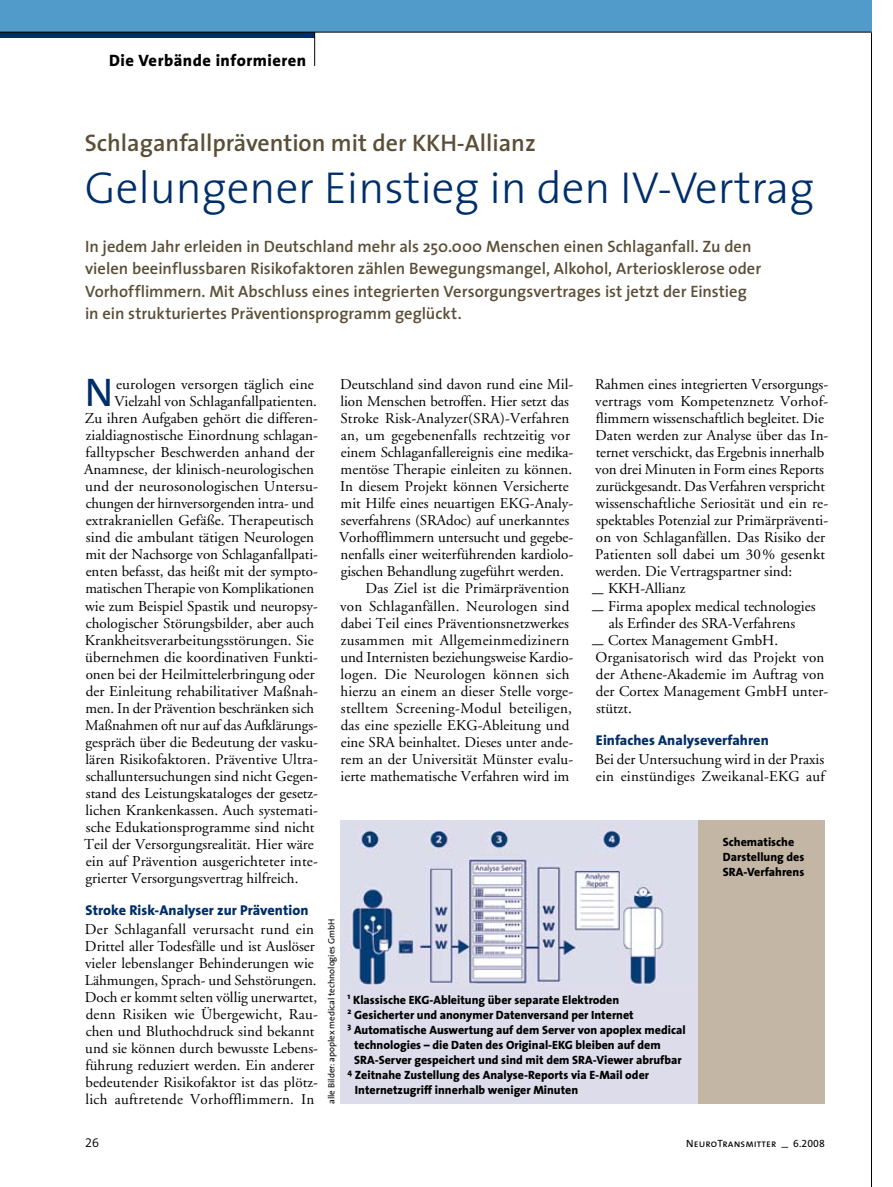
<style>
.page{position:relative;width:893px;height:1187px;background:#fff}
.page>*{position:absolute;margin:0;border:0;box-sizing:border-box;transform-origin:0 0}
.t1{font:300 45px "The Sans";color:#002e6a}
.t2{font:40.2px "The Sans";color:#002e6a}
.t3{font:600 24px "The Sans";color:#5a4e36}
.t4{font:600 16.5px/22.5px "The Sans";color:#5a4e36}
.t5{font:800 16.5px "The Sans";letter-spacing:.03em;color:#000}
.t6{font:15px/17px "Adobe Garamond";color:#000}
.t7{font:15px "Adobe Garamond";letter-spacing:.02em;color:#000}
.t8{font:800 14.25px "The Sans";letter-spacing:.005em;color:#002e6a}
.t9{font:12.75px "The Sans Semi Light Expert";color:#000}
.t10{font:800 12px/15px "The Sans";color:#000}
.t11{font:10.5px "The Sans Caps";letter-spacing:.01em;color:#000}
.t12{font:9px "The Sans";color:#000}
.s1{font-family:"The Sans"}
.s2{font-family:"The Sans Expert"}
</style>
<div class="page">
<div style="left:0;top:32px;width:315px;height:5px;background:#002e6a"></div>
<hr style="left:314px;top:32px;width:1px;height:34px;background:#000">
<div style="left:340px;top:820px;width:485px;height:283px;background:#c4b6a5"></div>
<div style="left:340px;top:820px;width:357px;height:283px;background:#dddceb"></div>
<img style="left:348px;top:820px;width:319px;height:165px">
<hr style="left:871px;top:32px;width:1px;height:1154px;background:#000">
<div style="left:0;top:0;width:872px;height:32px;background:#509bc9"></div>
<hr style="left:0;top:32px;width:871px;height:1px;background:#000">
<p class="t5" style="left:109px;top:50px;width:198px">Die Verbände informieren</p>
<h3 class="t3" style="left:85px;top:127px;width:453px">Schlaganfallprävention mit der KKH-Allianz</h3>
<h1 class="t1" style="left:85px;top:159px;width:731px">Gelungener Einstieg in den IV-Vertrag</h1>
<p class="t4" style="left:85px;top:235px;width:678px">In jedem Jahr erleiden in Deutschland mehr als 250.000 Menschen einen Schlaganfall. Zu den vielen beeinflussbaren Risikofaktoren zählen Bewegungsmangel, Alkohol, Arteriosklerose oder Vorhof-flimmern. Mit Abschluss eines integrierten Versorgungsvertrages ist jetzt der Einstieg in ein strukturiertes Präventionsprogramm geglückt.</p>
<h2 class="t2" style="left:85px;top:367px;width:30px">N</h2>
<p class="t6" style="left:116px;top:376px;width:199px">eurologen versorgen täglich eine</p>
<p class="t6" style="left:114px;top:393px;width:204px">Vielzahl von Schlaganfallpatienten.</p>
<p class="t6" style="left:85px;top:410px;width:235px">Zu ihren Aufgaben gehört die differen-</p>
<p class="t6" style="left:86px;top:427px;width:234px">zialdiagnostische Einordnung schlagan-</p>
<p class="t6" style="left:85px;top:444px;width:231px">falltypscher Beschwerden anhand der</p>
<p class="t6" style="left:84px;top:461px;width:231px">Anamnese, der klinisch-neurologischen</p>
<p class="t6" style="left:85px;top:478px;width:234px">und der neurosonologischen Untersu-</p>
<p class="t6" style="left:86px;top:495px;width:230px">chungen der hirnversorgenden intra- und</p>
<p class="t6" style="left:86px;top:512px;width:230px">extrakraniellen Gefäße. Therapeutisch</p>
<p class="t6" style="left:86px;top:529px;width:230px">sind die ambulant tätigen Neurologen</p>
<p class="t6" style="left:85px;top:546px;width:234px">mit der Nachsorge von Schlaganfallpati-</p>
<p class="t6" style="left:86px;top:563px;width:234px">enten befasst, das heißt mit der sympto-</p>
<p class="t6" style="left:85px;top:580px;width:230px">matischen Therapie von Komplikationen</p>
<p class="t6" style="left:85px;top:597px;width:234px">wie zum Beispiel Spastik und neuropsy-</p>
<p class="t6" style="left:86px;top:614px;width:230px">chologischer Störungsbilder, aber auch</p>
<p class="t6" style="left:85px;top:631px;width:230px">Krankheitsverarbeitungsstörungen. Sie</p>
<p class="t6" style="left:85px;top:648px;width:234px">übernehmen die koordinativen Funkti-</p>
<p class="t6" style="left:86px;top:665px;width:231px">onen bei der Heilmittelerbringung oder</p>
<p class="t6" style="left:86px;top:682px;width:234px">der Einleitung rehabilitativer Maßnah-</p>
<p class="t6" style="left:85px;top:699px;width:230px">men. In der Prävention beschränken sich</p>
<p class="t6" style="left:85px;top:716px;width:234px">Maßnahmen oft nur auf das Aufklärungs-</p>
<p class="t6" style="left:86px;top:733px;width:234px">gespräch über die Bedeutung der vasku-</p>
<p class="t6" style="left:85px;top:750px;width:234px">lären Risikofaktoren. Präventive Ultra-</p>
<p class="t6" style="left:86px;top:767px;width:234px">schalluntersuchungen sind nicht Gegen-</p>
<p class="t6" style="left:86px;top:784px;width:234px">stand des Leistungskataloges der gesetz-</p>
<p class="t6" style="left:85px;top:801px;width:234px">lichen Krankenkassen. Auch systemati-</p>
<p class="t6" style="left:86px;top:818px;width:230px">sche Edukationsprogramme sind nicht</p>
<p class="t6" style="left:84px;top:835px;width:231px">Teil der Versorgungsrealität. Hier wäre</p>
<p class="t6" style="left:86px;top:852px;width:234px">ein auf Prävention ausgerichteter inte-</p>
<p class="t6" style="left:86px;top:869px;width:214px">grierter Versorgungsvertrag hilfreich.</p>
<p class="t8" style="left:86px;top:901px;width:224px">Stroke Risk-Analyser zur Prävention</p>
<p class="t6" style="left:85px;top:920px;width:235px">Der Schlaganfall verursacht rund ein Drittel aller Todesfälle und ist Auslöser vieler lebenslanger Behinderungen wie Lähmungen, Sprach- und Sehstörungen.<br>Doch er kommt selten völlig unerwartet, denn Risiken wie Übergewicht, Rau&shy;chen und Bluthochdruck sind bekannt und sie können durch bewusste Lebens&shy;führung reduziert werden. Ein anderer bedeutender Risikofaktor ist das plötz&shy;lich auftretende Vorhofflimmern. In</p>
<p class="t6" style="left:340px;top:376px;width:235px">Deutschland sind davon rund eine Mil-</p>
<p class="t6" style="left:341px;top:393px;width:230px">lion Menschen betroffen. Hier setzt das</p>
<p class="t6" style="left:340px;top:410px;width:231px">Stroke Risk-Analyzer(SRA)-Verfahren</p>
<p class="t6" style="left:341px;top:427px;width:231px">an, um gegebenenfalls rechtzeitig vor</p>
<p class="t6" style="left:341px;top:444px;width:234px">einem Schlaganfallereignis eine medika-</p>
<p class="t6" style="left:341px;top:461px;width:233px">mentöse Therapie einleiten zu können.</p>
<p class="t6" style="left:340px;top:478px;width:230px">In diesem Projekt können Versicherte</p>
<p class="t6" style="left:341px;top:495px;width:234px">mit Hilfe eines neuartigen EKG-Analy-</p>
<p class="t6" style="left:341px;top:512px;width:230px">severfahrens (SRAdoc) auf unerkanntes</p>
<p class="t6" style="left:339px;top:529px;width:235px">Vorhofflimmern untersucht und gegebe-</p>
<p class="t6" style="left:341px;top:546px;width:234px">nenfalls einer weiterführenden kardiolo-</p>
<p class="t6" style="left:341px;top:563px;width:225px">gischen Behandlung zugeführt werden.</p>
<p class="t6" style="left:366px;top:580px;width:205px">Das Ziel ist die Primärprävention</p>
<p class="t6" style="left:340px;top:597px;width:231px">von Schlaganfällen. Neurologen sind</p>
<p class="t6" style="left:341px;top:614px;width:230px">dabei Teil eines Präventionsnetzwerkes</p>
<p class="t7" style="left:341px;top:631px;width:230px">zusammen mit Allgemeinmedizinern</p>
<p class="t6" style="left:340px;top:648px;width:234px">und Internisten beziehungsweise Kardio-</p>
<p class="t7" style="left:341px;top:665px;width:230px">logen. Die Neurologen können sich</p>
<p class="t6" style="left:341px;top:682px;width:234px">hierzu an einem an dieser Stelle vorge-</p>
<p class="t7" style="left:341px;top:699px;width:233px">stelltem Screening-Modul beteiligen,</p>
<p class="t6" style="left:341px;top:716px;width:230px">das eine spezielle EKG-Ableitung und</p>
<p class="t6" style="left:341px;top:733px;width:234px">eine SRA beinhaltet. Dieses unter ande-</p>
<p class="t6" style="left:340px;top:750px;width:234px">rem an der Universität Münster evalu-</p>
<p class="t6" style="left:341px;top:767px;width:230px">ierte mathematische Verfahren wird im</p>
<p class="t6" style="left:595px;top:376px;width:235px">Rahmen eines integrierten Versorgungs&shy;vertrags vom Kompetenznetz Vorhof&shy;flimmern wissenschaftlich begleitet. Die Daten werden zur Analyse über das In&shy;ternet verschickt, das Ergebnis innerhalb von drei Minuten in Form eines Reports zurückgesandt. Das Verfahren verspricht wissenschaftliche Seriosität und ein re&shy;spektables Potenzial zur Primärpräventi&shy;on von Schlaganfällen. Das Risiko der Patienten soll dabei um 30% gesenkt werden. Die Vertragspartner sind:</p>
<p class="t6" style="left:591px;top:580px;width:95px"><sub>—</sub> KKH-Allianz</p>
<p class="t6" style="left:591px;top:597px;width:226px;text-align:center"><sub>—</sub> Firma apoplex medical technologies als Erfinder des SRA-Verfahrens</p>
<p class="t6" style="left:591px;top:631px;width:238px"><sub>—</sub> Cortex Management GmbH.<br>Organisatorisch wird das Projekt von der Athene-Akademie im Auftrag von der Cortex Management GmbH unter&shy;stützt.</p>
<p class="t8" style="left:596px;top:731px;width:174px">Einfaches Analyseverfahren</p>
<p class="t6" style="left:595px;top:750px;width:231px">Bei der Untersuchung wird in der Praxis ein einstündiges Zweikanal-EKG auf</p>
<p class="t10" style="left:723px;top:834px;width:83px">Schematische<br>Darstellung des<br>SRA-Verfahrens</p>
<p class="t12" style="left:326px;top:1103px;width:187px;rotate:-90deg">alle Bilder: apoplex medical technologies GmbH</p>
<p class="t10" style="left:348px;top:992px;width:273px"><sup>1</sup> Klassische EKG-Ableitung über separate Elektroden</p>
<p class="t10" style="left:348px;top:1007px;width:288px"><sup>2</sup> Gesicherter und anonymer Datenversand per Internet</p>
<p class="t10" style="left:348px;top:1022px;width:340px"><sup>3</sup> Automatische Auswertung auf dem Server von apoplex medical</p>
<p class="t10" style="left:354px;top:1037px;width:308px">technologies – die Daten des Original-EKG bleiben auf dem</p>
<p class="t10" style="left:354px;top:1052px;width:329px">SRA-Server gespeichert und sind mit dem SRA-Viewer abrufbar</p>
<p class="t10" style="left:348px;top:1067px;width:303px"><sup>4</sup> Zeitnahe Zustellung des Analyse-Reports via E-Mail oder</p>
<p class="t10" style="left:355px;top:1082px;width:225px">Internetzugriff innerhalb weniger Minuten</p>
<p class="t9" style="left:85px;top:1133px;width:16px">26</p>
<p class="t11" style="left:686px;top:1136px;width:140px">NeuroTransmitter <span class="s1">_</span> <span class="s2">6.2008</span></p>
</div>
